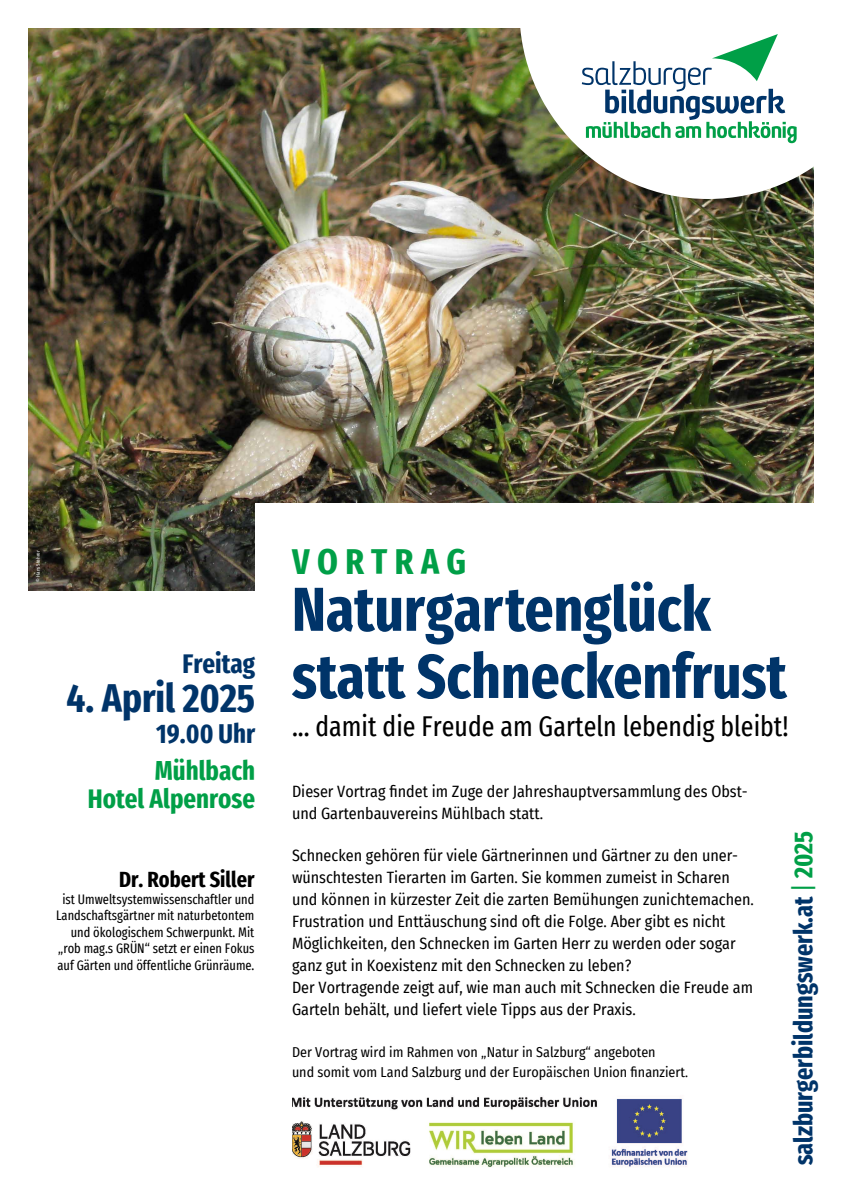
<style>
.page{position:relative;width:842px;height:1191px;background:#fff}
.page>*{position:absolute;margin:0;border:0;box-sizing:border-box;transform-origin:0 0}
.t1{font:700 extra-condensed 62px/67.1px "Fira Sans";color:#003469}
.t2{font:700 extra-condensed 40px "Fira Sans";color:#003469}
.t3{font:700 extra-condensed 36px "Fira Sans";letter-spacing:.205em;color:#009f47}
.t4{font:extra-condensed 28px "Fira Sans";color:#000}
.t5{font:700 extra-condensed 27px/28px "Fira Sans";color:#009f47;text-align:right}
.t6{font:700 extra-condensed 27px "Fira Sans";color:#003469}
.t7{font:700 extra-condensed 26.1px "Fira Sans";color:#003469}
.t8{font:700 extra-condensed 22px "Fira Sans";color:#000}
.t9{font:16px/22px "Fira Sans Condensed";color:#000}
.t10{font:14px/20px "Fira Sans Condensed";color:#000}
.t11{font:extra-condensed 13.5px/16.5px "Fira Sans";color:#000;text-align:right}
.t12{font:5px "Fira Sans Condensed";color:#fff}
.s1{font-weight:400;color:#009f47}
.s2{color:#009f47}
</style>
<div class="page">
<img style="left:28px;top:28px;width:786px;height:563px">
<img style="left:519px;top:28px;width:295px;height:171px">
<svg style="left:582px;top:34px;width:215px;height:109px"></svg>
<div style="left:255px;top:503px;width:585px;height:108px;background:#fff"></div>
<img style="left:292px;top:1096px;width:396px;height:71px">
<p class="t12" style="left:34px;top:582px;width:33px;rotate:-90deg">© Hans Stehrer</p>
<h3 class="t6" style="left:183px;top:641px;width:74px">Freitag</h3>
<h2 class="t2" style="left:67px;top:665px;width:190px">4. April 2025</h2>
<h3 class="t6" style="left:156px;top:711px;width:100px">19.00 Uhr</h3>
<h3 class="t5" style="left:88px;top:754px;width:169px">Mühlbach<br>Hotel Alpenrose</h3>
<h3 class="t8" style="left:119px;top:861px;width:137px">Dr. Robert Siller</h3>
<p class="t11" style="left:56px;top:890px;width:200px">ist Umweltsystemwissenschaftler und Landschaftsgärtner mit naturbetontem und ökologischem Schwerpunkt. Mit „rob mag.s GRÜN“ setzt er einen Fokus auf Gärten und öffentliche Grünräume.</p>
<h3 class="t3" style="left:292px;top:531px;width:175px">Vortrag</h3>
<h1 class="t1" style="left:292px;top:571px;width:497px">Naturgartenglück statt Schneckenfrust</h1>
<h3 class="t4" style="left:292px;top:705px;width:498px">... damit die Freude am Garteln lebendig bleibt!</h3>
<p class="t9" style="left:292px;top:780px;width:457px">Dieser Vortrag findet im Zuge der Jahreshauptversammlung des Obst&shy;und Gartenbauvereins Mühlbach statt.</p>
<p class="t9" style="left:292px;top:844px;width:463px">Schnecken gehören für viele Gärtnerinnen und Gärtner zu den uner&shy;wünschtesten Tierarten im Garten. Sie kommen zumeist in Scharen und können in kürzester Zeit die zarten Bemühungen zunichtemachen.<br>Frustration und Enttäuschung sind oft die Folge. Aber gibt es nicht Möglichkeiten, den Schnecken im Garten Herr zu werden oder sogar ganz gut in Koexistenz mit den Schnecken zu leben?<br>Der Vortragende zeigt auf, wie man auch mit Schnecken die Freude am Garteln behält, und liefert viele Tipps aus der Praxis.</p>
<p class="t10" style="left:292px;top:1041px;width:397px">Der Vortrag wird im Rahmen von „Natur in Salzburg“ angeboten<br>und somit vom Land Salzburg und der Europäischen Union finanziert.</p>
<h3 class="t7" style="left:781px;top:1165px;width:336px;rotate:-90deg">salzburgerbildungswerk.at <span class="s1">|</span> <span class="s2">2025</span></h3>
</div>
